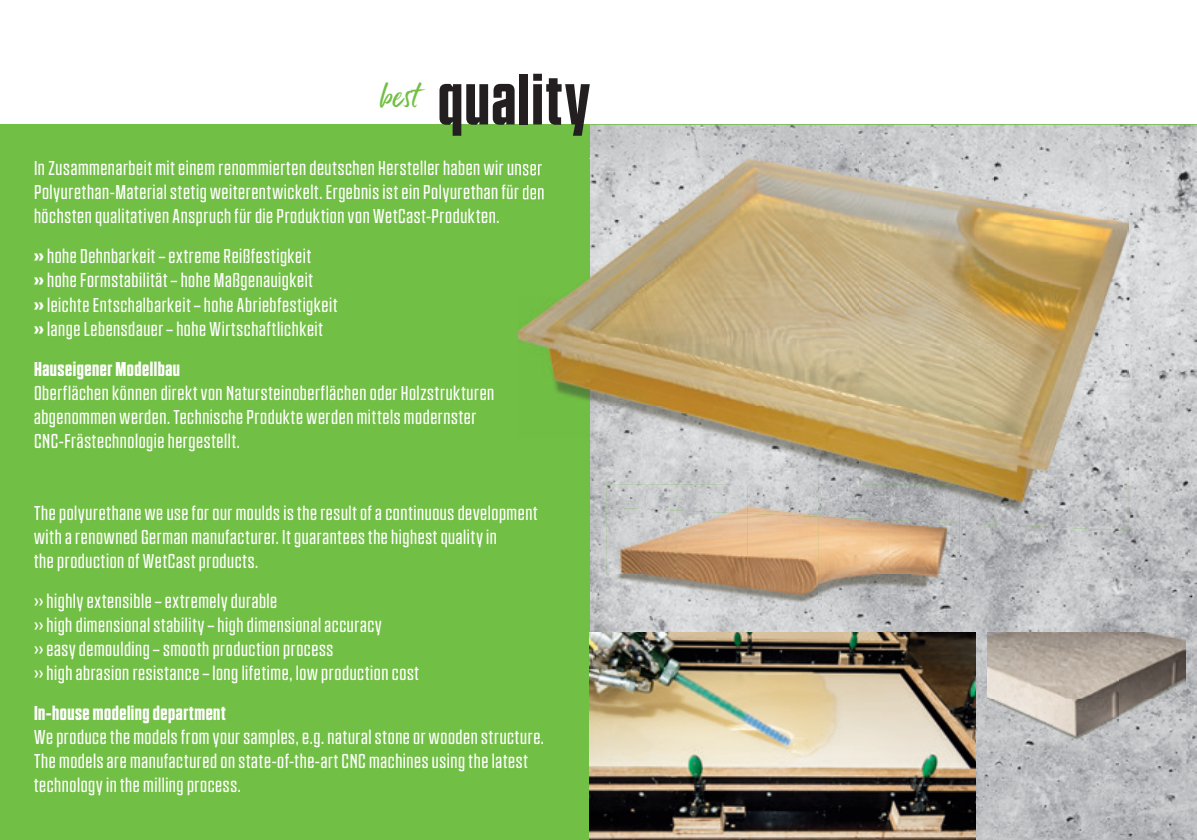
<style>
.page{position:relative;width:1197px;height:840px;background:#fff}
.page>*{position:absolute;margin:0;border:0;box-sizing:border-box;transform-origin:0 0}
.t1{font:70.4px "NTF Grand Bold";letter-spacing:.025em;color:#231f20}
.t2{font:32px "Ernestand Emily Slanted Solid";color:#71bf44}
.t3{font:20px/24px "NTF Grand Regular";letter-spacing:.03em;color:#fff}
.t4{font:20px "NTF Grand Bold";letter-spacing:.025em;color:#fff}
.s1{font-family:"NTF Grand Bold"}
</style>
<div class="page">
<img style="left:590px;top:125px;width:606px;height:714px">
<div style="left:0;top:125px;width:590px;height:714px;background:#71bf44"></div>
<img style="left:606px;top:510px;width:70px;height:122px">
<img style="left:676px;top:513px;width:71px;height:119px">
<img style="left:747px;top:516px;width:71px;height:116px">
<img style="left:818px;top:519px;width:70px;height:113px">
<img style="left:888px;top:524px;width:71px;height:108px">
<img style="left:986px;top:632px;width:199px;height:133px">
<img style="left:590px;top:632px;width:385px;height:207px">
<img style="left:590px;top:159px;width:538px;height:309px">
<img style="left:590px;top:468px;width:134px;height:39px">
<img style="left:724px;top:468px;width:135px;height:16px">
<img style="left:859px;top:468px;width:134px;height:56px">
<img style="left:993px;top:468px;width:135px;height:62px">
<img style="left:519px;top:175px;width:71px;height:226px">
<img style="left:519px;top:164px;width:23px;height:11px">
<img style="left:519px;top:185px;width:25px;height:17px">
<img style="left:606px;top:484px;width:70px;height:26px">
<img style="left:676px;top:484px;width:71px;height:29px">
<img style="left:747px;top:484px;width:71px;height:32px">
<img style="left:818px;top:484px;width:70px;height:35px">
<img style="left:888px;top:484px;width:71px;height:39px">
<h2 class="t2" style="left:379px;top:76px;width:40px;rotate:-1deg">best</h2>
<h1 class="t1" style="left:438px;top:59px;width:153px">quality</h1>
<p class="t3" style="left:34px;top:156px;width:511px;text-align:justify">In Zusammenarbeit mit einem renommierten deutschen Hersteller haben wir unser Polyurethan-Material stetig weiterentwickelt. Ergebnis ist ein Polyurethan für den höchsten qualitativen Anspruch für die Produktion von WetCast-Produkten.</p>
<p class="t3" style="left:34px;top:244px;width:305px"><span class="s1">››</span> hohe Dehnbarkeit – extreme Reißfestigkeit<br><span class="s1">››</span> hohe Formstabilität – hohe Maßgenauigkeit<br><span class="s1">››</span> leichte Entschalbarkeit – hohe Abriebfestigkeit <span class="s1">››</span> lange Lebensdauer – hohe Wirtschaftlichkeit</p>
<p class="t4" style="left:34px;top:357px;width:147px">Hauseigener Modellbau</p>
<p class="t3" style="left:34px;top:380px;width:462px">Oberflächen können direkt von Natursteinoberflächen oder Holzstrukturen abgenommen werden. Technische Produkte werden mittels modernster<br>CNC-Frästechnologie hergestellt.</p>
<p class="t3" style="left:34px;top:500px;width:505px">The polyurethane we use for our moulds is the result of a continuous development with a renowned German manufacturer. It guarantees the highest quality in<br>the production of WetCast products.</p>
<p class="t3" style="left:34px;top:588px;width:386px">›› highly extensible – extremely durable<br>›› high dimensional stability – high dimensional accuracy<br>›› easy demoulding – smooth production process<br>›› high abrasion resistance – long lifetime, low production cost</p>
<p class="t4" style="left:34px;top:701px;width:193px">In-house modeling department</p>
<p class="t3" style="left:34px;top:724px;width:511px">We produce the models from your samples, e.g. natural stone or wooden structure.<br>The models are manufactured on state-of-the-art CNC machines using the latest technology in the milling process.</p>
</div>
